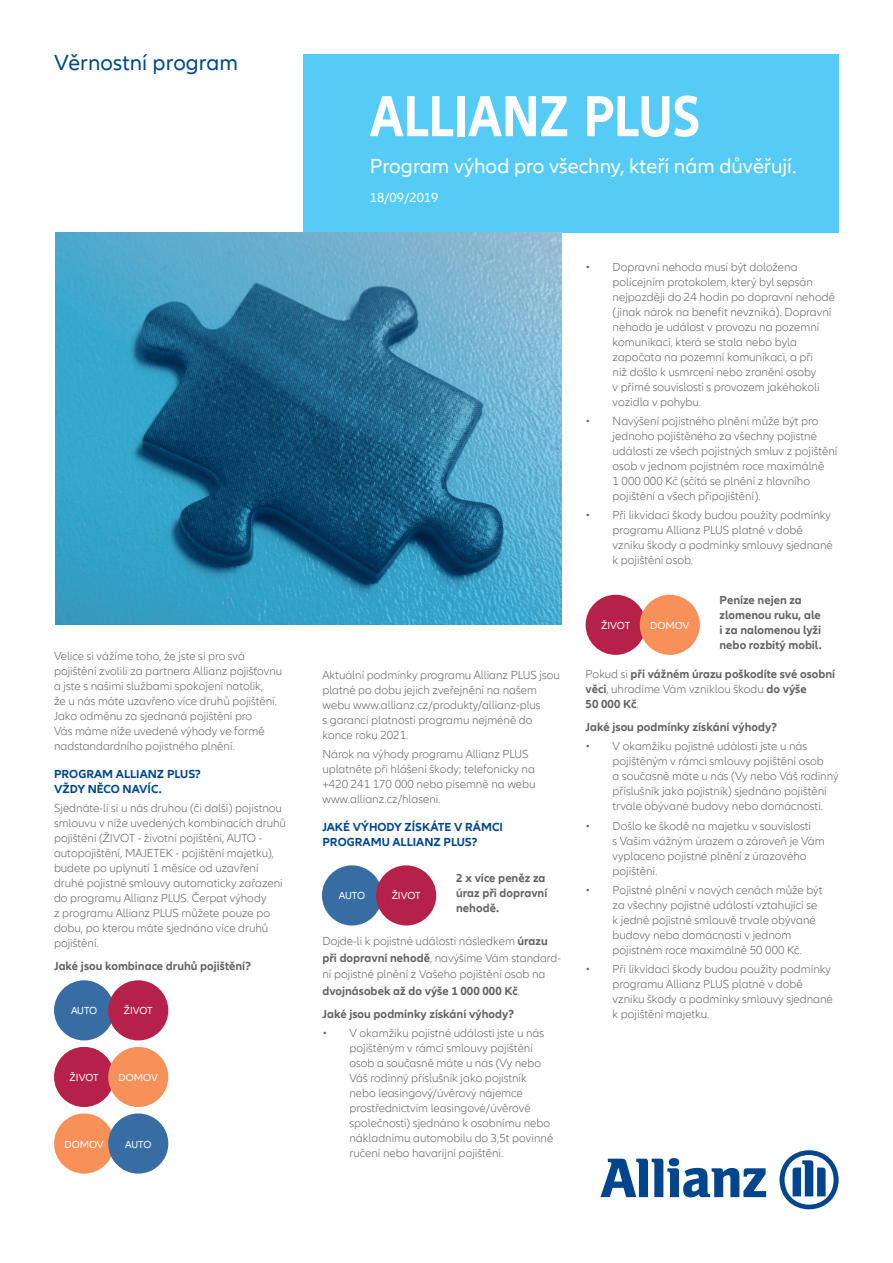
<style>
.page{position:relative;width:893px;height:1263px;background:#fff}
.page>*{position:absolute;margin:0;border:0;box-sizing:border-box;transform-origin:0 0}
.t1{font:700 condensed 60px "Allianz Neo";color:#fff}
.t2{font:22.5px "Allianz Neo";color:#01468c}
.t3{font:21px "Allianz Neo";color:#fff}
.t4{font:13.5px "Allianz Neo";color:#fff}
.t5{font:300 12px/15px "Allianz Neo";color:#636366}
.t6{font:700 12px/15px "Allianz Neo";color:#636366}
.t7{font:700 12px/15px "Allianz Neo";color:#01468c}
.t8{font:10.5px "Allianz Neo";color:#fff}
.s1{font-weight:700}
.s2{font-weight:300}
</style>
<div class="page">
<div style="left:303px;top:54px;width:536px;height:179px;background:#56cbf5"></div>
<svg style="left:600px;top:1158px;width:166px;height:39px"></svg>
<svg style="left:779px;top:1150px;width:60px;height:59px"></svg>
<img style="left:55px;top:233px;width:506px;height:391px">
<div style="left:54px;top:980px;width:60px;height:60px;background:#376da2;border-radius:50%"></div>
<div style="left:108px;top:980px;width:60px;height:60px;background:#b52148;border-radius:50%"></div>
<div style="left:54px;top:1047px;width:60px;height:60px;background:#b52148;border-radius:50%"></div>
<div style="left:108px;top:1047px;width:60px;height:60px;background:#f79159;border-radius:50%"></div>
<div style="left:54px;top:1113px;width:60px;height:60px;background:#f79159;border-radius:50%"></div>
<div style="left:108px;top:1113px;width:60px;height:60px;background:#376da2;border-radius:50%"></div>
<div style="left:322px;top:865px;width:60px;height:60px;background:#376da2;border-radius:50%"></div>
<div style="left:376px;top:865px;width:60px;height:60px;background:#b52148;border-radius:50%"></div>
<div style="left:586px;top:595px;width:60px;height:60px;background:#b52148;border-radius:50%"></div>
<div style="left:640px;top:595px;width:60px;height:60px;background:#f79159;border-radius:50%"></div>
<h2 class="t2" style="left:54px;top:50px;width:186px">Věrnostní program</h2>
<p class="t5" style="left:54px;top:649px;width:230px">Velice si vážíme toho, že jste si pro svá pojištění zvolili za partnera Allianz pojišťovnu a jste s našimi službami spokojeni natolik,<br>že u nás máte uzavřeno více druhů pojištění.<br>Jako odměnu za sjednaná pojištění pro<br>Vás máme níže uvedené výhody ve formě nadstandardního pojistného plnění.</p>
<p class="t7" style="left:54px;top:766px;width:148px">PROGRAM ALLIANZ PLUS?<br>VŽDY NĚCO NAVÍC.</p>
<p class="t5" style="left:54px;top:801px;width:233px">Sjednáte-li si u nás druhou (či další) pojistnou smlouvu v níže uvedených kombinacích druhů pojištění (ŽIVOT - životní pojištění, AUTO - autopojištění, MAJETEK - pojištění majetku), budete po uplynutí 1 měsíce od uzavření druhé pojistné smlouvy automaticky zařazeni do programu Allianz PLUS. Čerpat výhody<br>z programu Allianz PLUS můžete pouze po dobu, po kterou máte sjednáno více druhů pojištění.</p>
<p class="t6" style="left:54px;top:959px;width:199px">Jaké jsou kombinace druhů pojištění?</p>
<p class="t8" style="left:71px;top:1005px;width:28px">AUTO</p>
<p class="t8" style="left:124px;top:1005px;width:30px">ŽIVOT</p>
<p class="t8" style="left:70px;top:1071px;width:30px">ŽIVOT</p>
<p class="t8" style="left:119px;top:1071px;width:41px">DOMOV</p>
<p class="t8" style="left:64px;top:1138px;width:41px">DOMOV</p>
<p class="t8" style="left:125px;top:1138px;width:28px">AUTO</p>
<h1 class="t1" style="left:370px;top:82px;width:332px">ALLIANZ PLUS</h1>
<h3 class="t3" style="left:370px;top:154px;width:428px">Program výhod pro všechny, kteří nám důvěřují.</h3>
<p class="t4" style="left:370px;top:190px;width:70px">18/09/2019</p>
<p class="t5" style="left:613px;top:260px;width:224px;text-indent:-27px">• Dopravní nehoda musí být doložena policejním protokolem, který byl sepsán nejpozději do 24 hodin po dopravní nehodě (jinak nárok na benefit nevzniká). Dopravní nehoda je událost v provozu na pozemní komunikaci, která se stala nebo byla započata na pozemní komunikaci, a při<br>níž došlo k usmrcení nebo zranění osoby<br>v přímé souvislosti s provozem jakéhokoli vozidla v pohybu.</p>
<p class="t5" style="left:613px;top:414px;width:226px;text-indent:-27px">• Navýšení pojistného plnění může být pro jednoho pojištěného za všechny pojistné události ze všech pojistných smluv z pojištění osob v jednom pojistném roce maximálně<br>1 000 000 Kč (sčítá se plnění z hlavního pojištění a všech připojištění).</p>
<p class="t5" style="left:613px;top:508px;width:222px;text-indent:-27px">• Při likvidaci škody budou použity podmínky programu Allianz PLUS platné v době vzniku škody a podmínky smlouvy sjednané k pojištění osob.</p>
<p class="t5" style="left:322px;top:668px;width:239px">Aktuální podmínky programu Allianz PLUS jsou platné po dobu jejich zveřejnění na našem webu www.allianz.cz/produkty/allianz-plus<br>s garancí platnosti programu nejméně do konce roku 2021.</p>
<p class="t5" style="left:322px;top:747px;width:215px">Nárok na výhody programu Allianz PLUS uplatněte při hlášení škody; telefonicky na +420 241 170 000 nebo písemně na webu www.allianz.cz/hlaseni.</p>
<p class="t7" style="left:322px;top:820px;width:182px">JAKÉ VÝHODY ZÍSKÁTE V RÁMCI<br>PROGRAMU ALLIANZ PLUS?</p>
<p class="t8" style="left:339px;top:890px;width:28px">AUTO</p>
<p class="t8" style="left:392px;top:890px;width:30px">ŽIVOT</p>
<p class="t6" style="left:456px;top:871px;width:93px">2 x více peněz za úraz při dopravní nehodě.</p>
<p class="t5" style="left:322px;top:933px;width:240px;line-height:16.5px">Dojde-li k pojistné události následkem <span class="s1">úrazu při dopravní nehodě</span>, navýšíme Vám standard&shy;ní pojistné plnění z Vašeho pojištění osob na <span class="s1">dvojnásobek až do výše 1 000 000 Kč</span>.</p>
<p class="t6" style="left:322px;top:1007px;width:193px">Jaké jsou podmínky získání výhody?</p>
<p class="t5" style="left:349px;top:1026px;width:205px;text-indent:-27px">• V okamžiku pojistné události jste u nás pojištěným v rámci smlouvy pojištění osob a současně máte u nás (Vy nebo Váš rodinný příslušník jako pojistník nebo leasingový/úvěrový nájemce prostřednictvím leasingové/úvěrové společnosti) sjednáno k osobnímu nebo nákladnímu automobilu do 3,5t povinné ručení nebo havarijní pojištění.</p>
<p class="t8" style="left:601px;top:619px;width:30px">ŽIVOT</p>
<p class="t8" style="left:650px;top:619px;width:41px">DOMOV</p>
<p class="t6" style="left:719px;top:593px;width:104px">Peníze nejen za zlomenou ruku, ale i za nalomenou lyži nebo rozbitý mobil.</p>
<p class="t6" style="left:586px;top:666px;width:251px"><span class="s2">Pokud si</span> při vážném úrazu poškodíte své osobní věci<span class="s2">, uhradíme Vám vzniklou škodu</span> do výše<br>50 000 Kč<span class="s2">.</span></p>
<p class="t6" style="left:586px;top:720px;width:193px">Jaké jsou podmínky získání výhody?</p>
<p class="t5" style="left:613px;top:739px;width:227px;text-indent:-27px">• V okamžiku pojistné události jste u nás pojištěným v rámci smlouvy pojištění osob<br>a současně máte u nás (Vy nebo Váš rodinný příslušník jako pojistník) sjednáno pojištění trvale obývané budovy nebo domácnosti.</p>
<p class="t5" style="left:613px;top:818px;width:214px;text-indent:-27px">• Došlo ke škodě na majetku v souvislosti<br>s Vašim vážným úrazem a zároveň je Vám vyplaceno pojistné plnění z úrazového pojištění.</p>
<p class="t5" style="left:613px;top:883px;width:211px;text-indent:-27px">• Pojistné plnění v nových cenách může být za všechny pojistné události vztahující se k jedné pojistné smlouvě trvale obývané budovy nebo domácnosti v jednom pojistném roce maximálně 50 000 Kč.</p>
<p class="t5" style="left:613px;top:962px;width:222px;text-indent:-27px">• Při likvidaci škody budou použity podmínky programu Allianz PLUS platné v době vzniku škody a podmínky smlouvy sjednané k pojištění majetku.</p>
</div>
